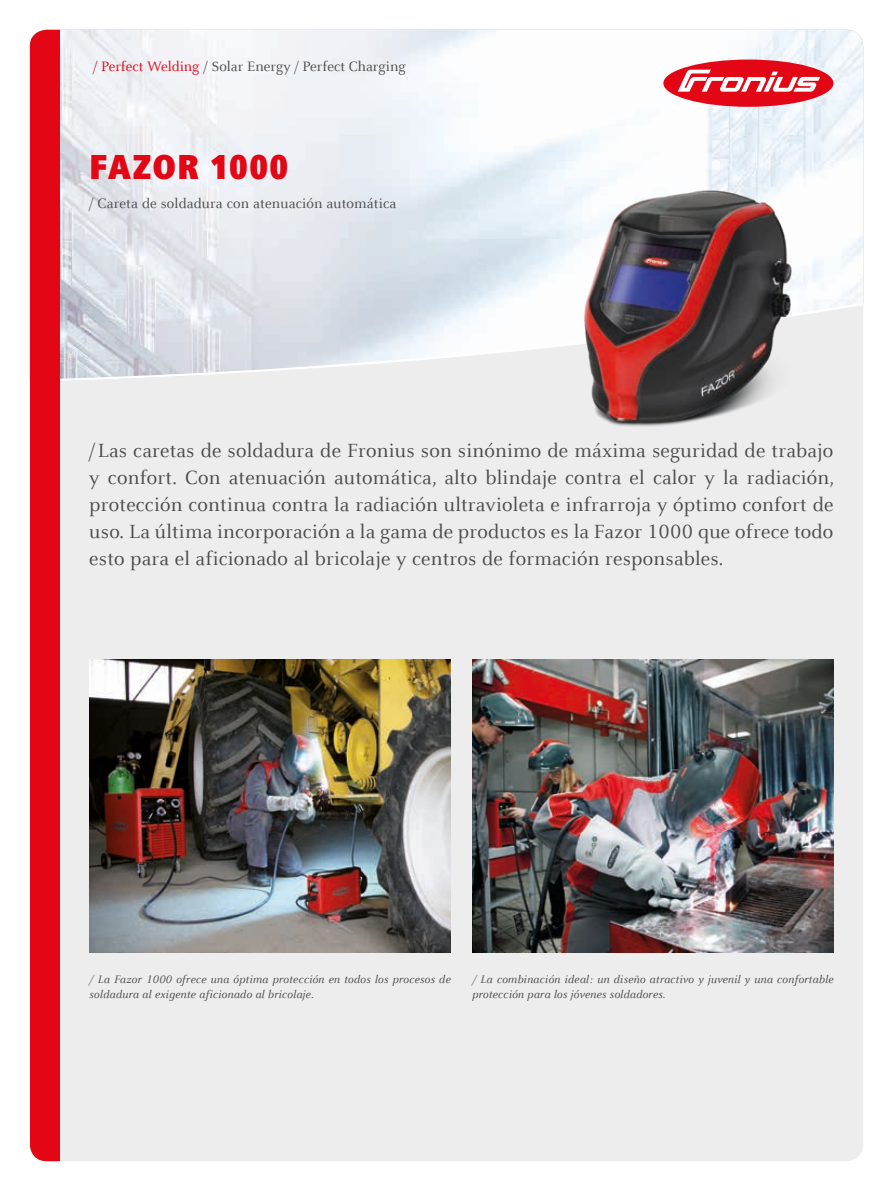
<style>
.page{position:relative;width:893px;height:1191px;background:#fff}
.page>*{position:absolute;margin:0;border:0;box-sizing:border-box;transform-origin:0 0}
.t1{font:900 condensed 36px "Frutiger Next LTW1 G";letter-spacing:.02em;color:#e30614}
.t2{font:21px/27px "Celeste Offc Pro";letter-spacing:.01em;color:#4b4b4a;text-align:justify}
.t3{font:15px "Celeste Offc Pro";letter-spacing:.005em;color:#4b4b4a}
.t4{font:italic 12px/15px "Celeste Offc Pro";letter-spacing:.01em;color:#4b4b4a}
.s1{color:#e30614}
</style>
<div class="page">
<div style="left:30px;top:30px;width:833px;height:1131px;background:#ededed;border-radius:17px"></div>
<svg style="left:60px;top:30px;width:803px;height:351px"></svg>
<div style="left:30px;top:30px;width:30px;height:1131px;background:#e30614"></div>
<div style="left:663px;top:60px;width:170px;height:47px;background:#e30614;border-radius:50%"></div>
<svg style="left:678px;top:70px;width:142px;height:22px"></svg>
<img style="left:563px;top:182px;width:241px;height:245px">
<img style="left:89px;top:659px;width:362px;height:293px">
<img style="left:472px;top:659px;width:361px;height:293px">
<p class="t3" style="left:93px;top:57px;width:314px"><span class="s1">/ Perfect Welding</span> / Solar Energy / Perfect Charging</p>
<h1 class="t1" style="left:89px;top:146px;width:200px">FAZOR 1000</h1>
<p class="t3" style="left:89px;top:194px;width:308px">/ Careta de soldadura con atenuación automática</p>
<p class="t2" style="left:89px;top:436px;width:746px">/Las caretas de soldadura de Fronius son sinónimo de máxima seguridad de trabajo y confort. Con atenuación automática, alto blindaje contra el calor y la radiación, protección continua contra la radiación ultravioleta e infrarroja y óptimo confort de uso. La última incorporación a la gama de productos es la Fazor 1000 que ofrece todo esto para el aficionado al bricolaje y centros de formación responsables.</p>
<p class="t4" style="left:89px;top:971px;width:363px">/ La Fazor 1000 ofrece una óptima protección en todos los procesos de soldadura al exigente aficionado al bricolaje.</p>
<p class="t4" style="left:472px;top:971px;width:363px">/ La combinación ideal: un diseño atractivo y juvenil y una confortable protección para los jóvenes soldadores.</p>
</div>
